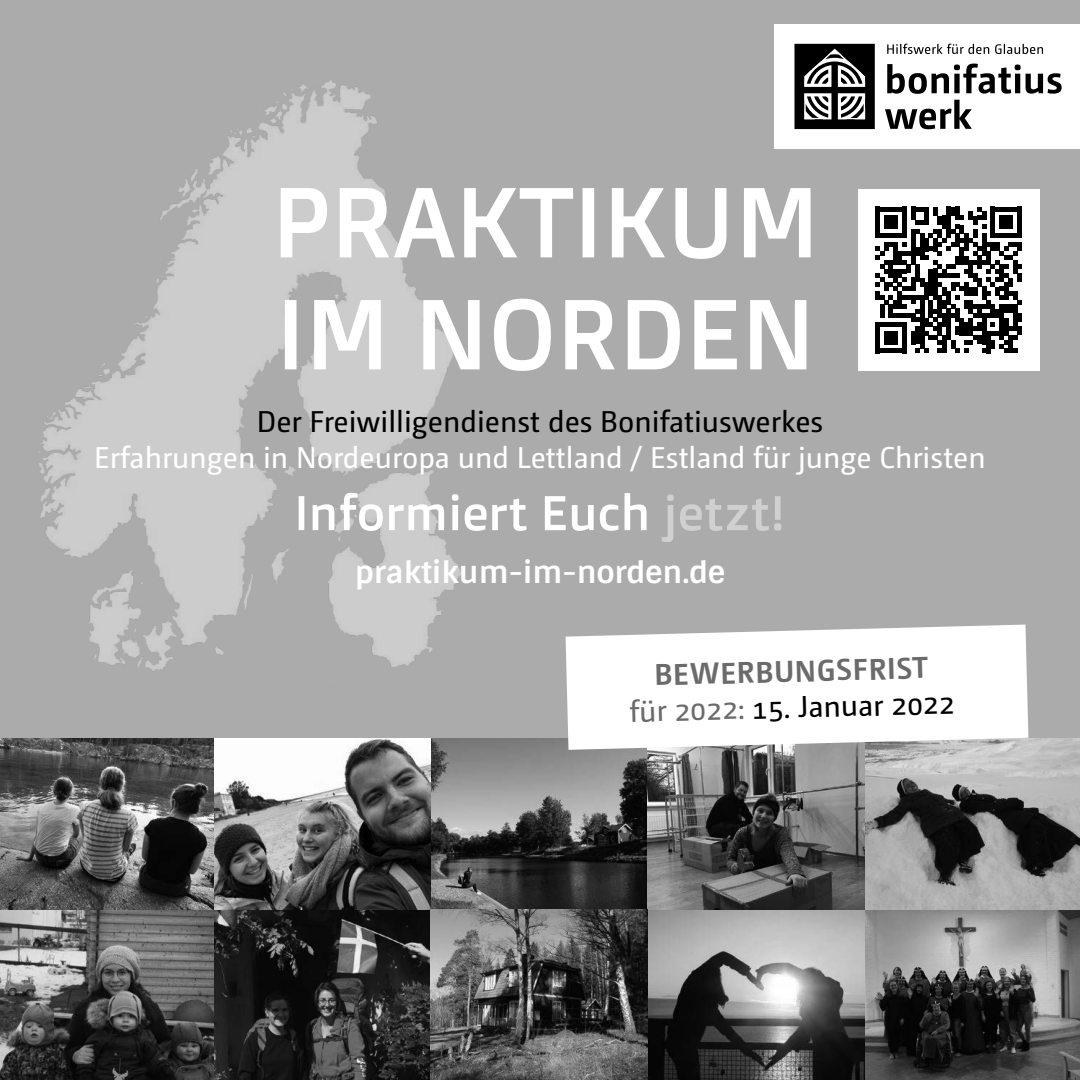
<style>
.page{position:relative;width:1080px;height:1080px;background:#ababab}
.page>*{position:absolute;margin:0;border:0;box-sizing:border-box;transform-origin:0 0}
.t1{font:30px "Camingo Dos Pro";color:#fff}
.t2{font:30px "Camingo Dos Pro";color:#000}
.t3{font:700 30px/36.3px "Camingo Dos Pro";color:#6b6b6b;text-align:center}
.t4{font:700 30px "Sintony";color:#fff}
.s1{font-weight:400}
.s2{font-weight:400;color:#000}
</style>
<div class="page">
<img style="left:39px;top:80px;width:422px;height:591px">
<div style="left:858px;top:189px;width:182px;height:182px;background:#fff"></div>
<svg style="left:875px;top:207px;width:147px;height:146px"></svg>
<div style="left:1017px;top:313px;width:5px;height:9px;background:#000"></div>
<div style="left:1017px;top:327px;width:5px;height:8px;background:#000"></div>
<img style="left:0;top:739px;width:1080px;height:341px">
<svg style="left:662px;top:494px;width:119px;height:48px"></svg>
<svg style="left:299px;top:493px;width:348px;height:38px"></svg>
<svg style="left:566px;top:625px;width:462px;height:125px;background:#f5f5f5"></svg>
<svg style="left:285px;top:299px;width:521px;height:72px"></svg>
<svg style="left:281px;top:188px;width:530px;height:71px"></svg>
<div style="left:775px;top:24px;width:305px;height:125px;background:#fff"></div>
<svg style="left:885px;top:100px;width:87px;height:29px"></svg>
<svg style="left:887px;top:64px;width:175px;height:30px"></svg>
<svg style="left:887px;top:44px;width:156px;height:10px"></svg>
<svg style="left:794px;top:44px;width:81px;height:85px"></svg>
<p class="t2" style="left:257px;top:404px;width:568px">Der Freiwilligendienst des Bonifatiuswerkes</p>
<p class="t1" style="left:94px;top:440px;width:893px">Erfahrungen in Nordeuropa und Lettland / Estland für junge Christen</p>
<p class="t4" style="left:355px;top:553px;width:372px">praktikum-im-norden.de</p>
<p class="t3" style="left:628px;top:658px;width:327px;rotate:-2deg">BEWERBUNGSFRIST<br><span class="s1">für 2022:</span> <span class="s2">15. Januar 2022</span></p>
</div>
